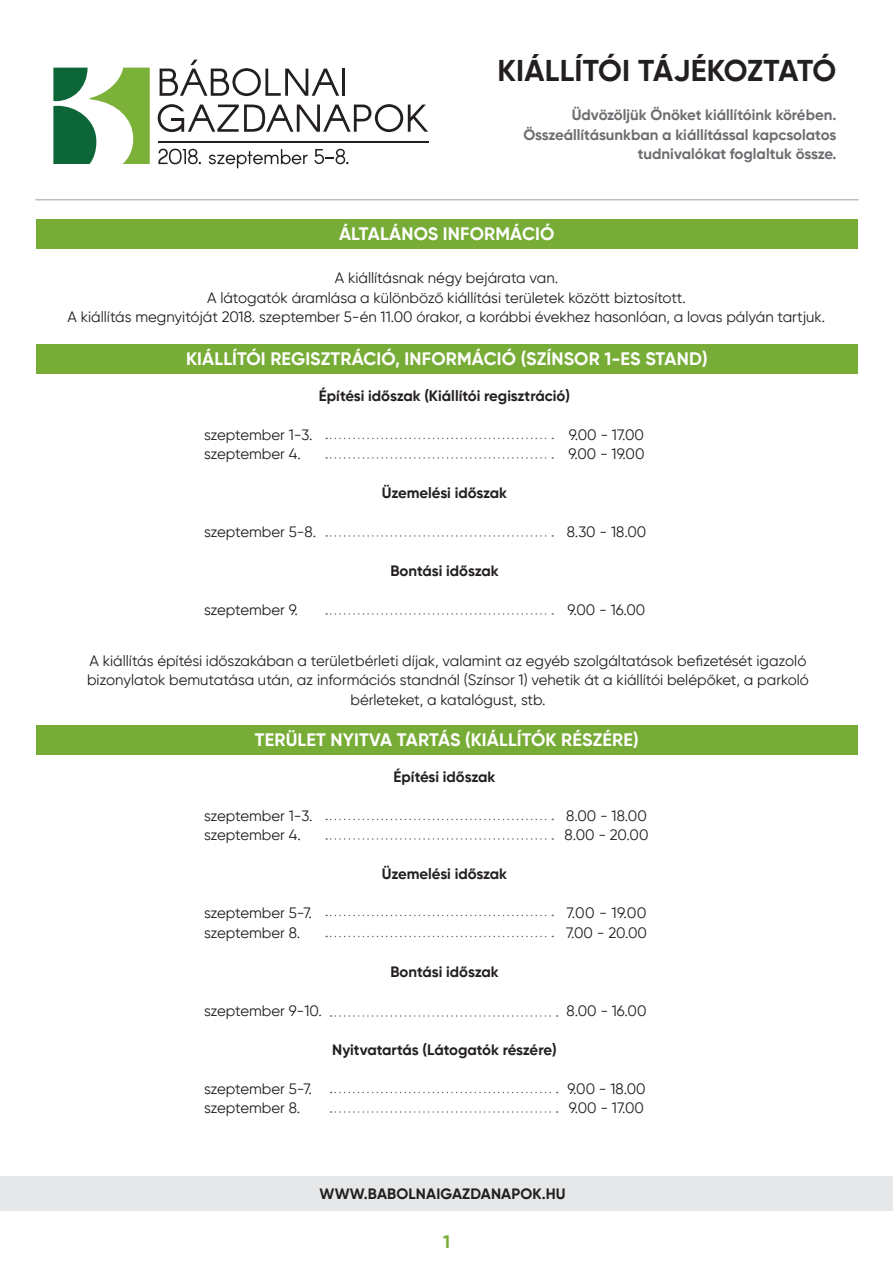
<style>
.page{position:relative;width:893px;height:1263px;background:#fff}
.page>*{position:absolute;margin:0;border:0;box-sizing:border-box;transform-origin:0 0}
.t1{font:700 30px "Gilroy";letter-spacing:.01em;color:#231f20}
.t2{font:700 18px "Gilroy";letter-spacing:.01em;color:#fff}
.t3{font:700 18px "Gilroy";color:#77ac36}
.t4{font:15px/19.5px "Gilroy";color:#231f20;text-align:center}
.t5{font:700 15px "Gilroy";color:#231f20}
.t6{font:700 15px "Gilroy";color:#6c6d70}
</style>
<div class="page">
<svg style="left:53px;top:68px;width:97px;height:96px"></svg>
<svg style="left:160px;top:60px;width:179px;height:36px"></svg>
<hr style="left:342px;top:69px;width:3px;height:27px;background:#231f20">
<svg style="left:158px;top:149px;width:43px;height:15px"></svg>
<svg style="left:209px;top:149px;width:99px;height:19px"></svg>
<svg style="left:314px;top:149px;width:35px;height:15px"></svg>
<hr style="left:158px;top:141px;width:271px;height:1px;background:#231f20">
<svg style="left:158px;top:104px;width:270px;height:28px"></svg>
<hr style="left:35px;top:199px;width:824px;height:1px;background:#bcbdc0">
<div style="left:36px;top:344px;width:822px;height:29px;background:#77ac36"></div>
<div style="left:36px;top:220px;width:822px;height:29px;background:#77ac36"></div>
<svg style="left:326px;top:438px;width:227px;height:1px"></svg>
<div style="left:0;top:1176px;width:893px;height:34px;background:#e6e7e9"></div>
<svg style="left:326px;top:457px;width:227px;height:2px"></svg>
<svg style="left:326px;top:535px;width:227px;height:2px"></svg>
<svg style="left:326px;top:613px;width:227px;height:2px"></svg>
<div style="left:36px;top:725px;width:822px;height:29px;background:#77ac36"></div>
<svg style="left:326px;top:819px;width:227px;height:1px"></svg>
<svg style="left:326px;top:838px;width:227px;height:2px"></svg>
<svg style="left:326px;top:915px;width:227px;height:1px"></svg>
<svg style="left:331px;top:1015px;width:227px;height:2px"></svg>
<svg style="left:326px;top:936px;width:227px;height:1px"></svg>
<svg style="left:331px;top:1092px;width:227px;height:1px"></svg>
<svg style="left:331px;top:1111px;width:227px;height:2px"></svg>
<p class="t1" style="left:497px;top:52px;width:340px">KIÁLLÍTÓI TÁJÉKOZTATÓ</p>
<p class="t6" style="left:572px;top:106px;width:266px">Üdvözöljük Önöket kiállítóink körében.</p>
<p class="t6" style="left:523px;top:125px;width:314px">Összeállításunkban a kiállítással kapcsolatos</p>
<p class="t6" style="left:638px;top:145px;width:200px">tudnivalókat foglaltuk össze.</p>
<p class="t2" style="left:339px;top:223px;width:217px">ÁLTALÁNOS INFORMÁCIÓ</p>
<p class="t4" style="left:335px;top:268px;width:225px">A kiállításnak négy bejárata van.</p>
<p class="t4" style="left:207px;top:287px;width:480px">A látogatók áramlása a különböző kiállítási területek között biztosított.</p>
<p class="t4" style="left:68px;top:307px;width:759px">A kiállítás megnyitóját 2018. szeptember 5-én 11.00 órakor, a korábbi évekhez hasonlóan, a lovas pályán tartjuk.</p>
<p class="t2" style="left:186px;top:347px;width:523px">KIÁLLÍTÓI REGISZTRÁCIÓ, INFORMÁCIÓ (SZÍNSOR 1-ES STAND)</p>
<p class="t5" style="left:319px;top:386px;width:253px">Építési időszak (Kiállítói regisztráció)</p>
<p class="t4" style="left:204px;top:425px;width:110px">szeptember 1-3.</p>
<p class="t4" style="left:569px;top:425px;width:77px">9.00 - 17.00</p>
<p class="t4" style="left:204px;top:444px;width:98px">szeptember 4.</p>
<p class="t4" style="left:568px;top:444px;width:77px">9.00 - 19.00</p>
<p class="t5" style="left:382px;top:484px;width:127px">Üzemelési időszak</p>
<p class="t4" style="left:204px;top:522px;width:114px">szeptember 5-8.</p>
<p class="t4" style="left:567px;top:522px;width:81px">8.30 - 18.00</p>
<p class="t5" style="left:390px;top:562px;width:110px">Bontási időszak</p>
<p class="t4" style="left:204px;top:600px;width:95px">szeptember 9.</p>
<p class="t4" style="left:568px;top:600px;width:79px">9.00 - 16.00</p>
<p class="t4" style="left:87px;top:650px;width:723px">A kiállítás építési időszakában a területbérleti díjak, valamint az egyéb szolgáltatások befizetését igazoló bizonylatok bemutatása után, az információs standnál (Színsor 1) vehetik át a kiállítói belépőket, a parkoló bérleteket, a katalógust, stb.</p>
<p class="t2" style="left:255px;top:728px;width:385px">TERÜLET NYITVA TARTÁS (KIÁLLÍTÓK RÉSZÉRE)</p>
<p class="t5" style="left:394px;top:767px;width:103px">Építési időszak</p>
<p class="t4" style="left:204px;top:806px;width:110px">szeptember 1-3.</p>
<p class="t4" style="left:566px;top:806px;width:82px">8.00 - 18.00</p>
<p class="t4" style="left:204px;top:825px;width:98px">szeptember 4.</p>
<p class="t4" style="left:564px;top:825px;width:86px">8.00 - 20.00</p>
<p class="t5" style="left:382px;top:865px;width:127px">Üzemelési időszak</p>
<p class="t4" style="left:204px;top:903px;width:110px">szeptember 5-7.</p>
<p class="t4" style="left:566px;top:903px;width:82px">7.00 - 19.00</p>
<p class="t4" style="left:204px;top:923px;width:98px">szeptember 8.</p>
<p class="t4" style="left:566px;top:923px;width:82px">7.00 - 20.00</p>
<p class="t5" style="left:390px;top:962px;width:110px">Bontási időszak</p>
<p class="t4" style="left:204px;top:1001px;width:119px">szeptember 9-10.</p>
<p class="t4" style="left:566px;top:1001px;width:82px">8.00 - 16.00</p>
<p class="t5" style="left:332px;top:1040px;width:226px">Nyitvatartás (Látogatók részére)</p>
<p class="t4" style="left:204px;top:1079px;width:110px">szeptember 5-7.</p>
<p class="t4" style="left:567px;top:1079px;width:80px">9.00 - 18.00</p>
<p class="t4" style="left:204px;top:1098px;width:98px">szeptember 8.</p>
<p class="t4" style="left:569px;top:1098px;width:77px">9.00 - 17.00</p>
<p class="t5" style="left:320px;top:1184px;width:248px">WWW.BABOLNAIGAZDANAPOK.HU</p>
<p class="t3" style="left:443px;top:1230px;width:8px">1</p>
</div>
